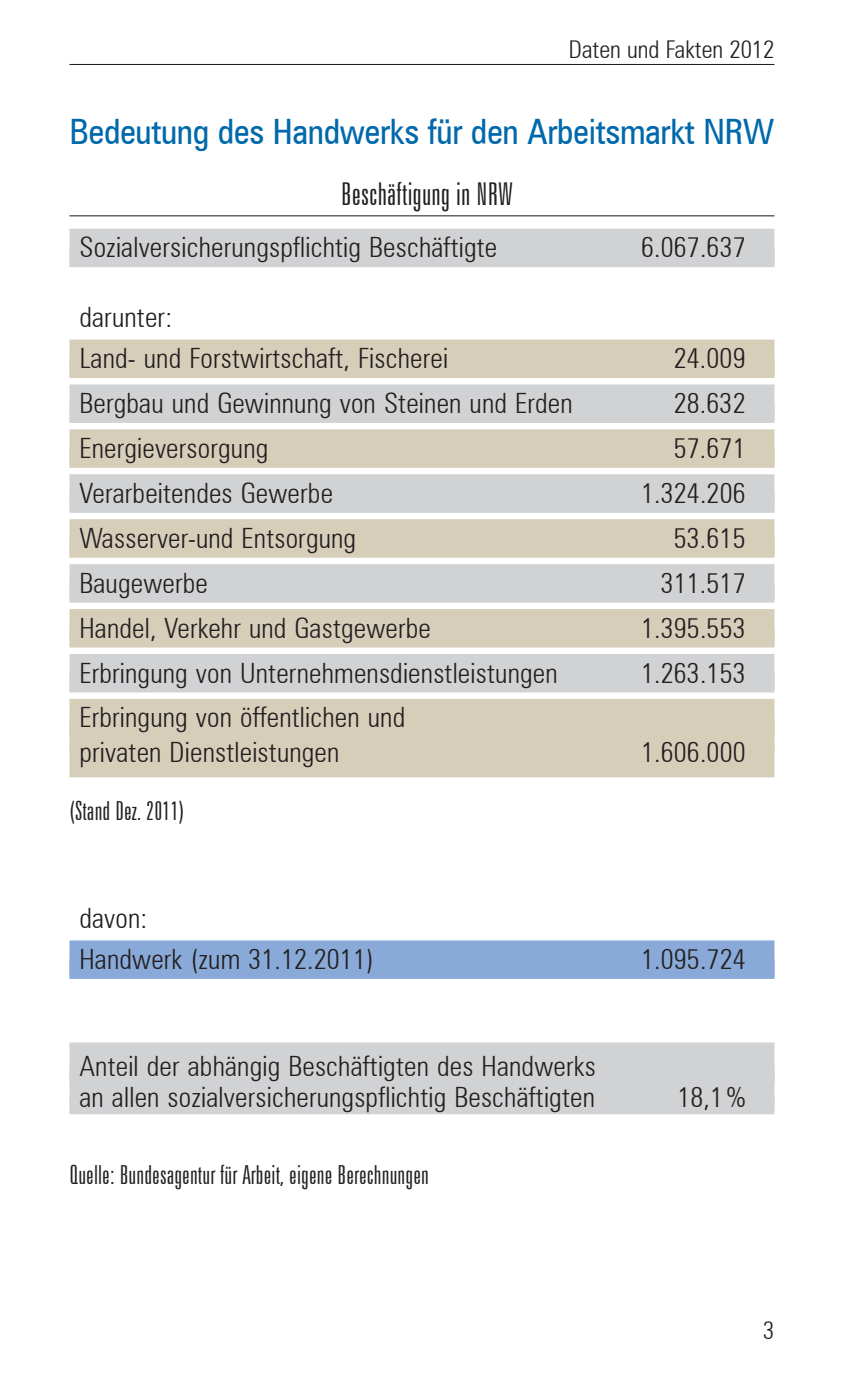
<style>
.page{position:relative;width:844px;height:1389px;background:#fff}
.page>*{position:absolute;margin:0;border:0;box-sizing:border-box;transform-origin:0 0}
.Daten_und_Fakten_Hea{font:condensed 35px "Zurich BT";letter-spacing:-.01em;color:#0069ab}
.Daten_und_Fakten_Tab{font:300 extra-condensed 31.5px "Zurich BT";letter-spacing:.005em;color:#231f20}
.a-neu-tabelle-grau_2{font:300 condensed 28px "Zurich BT";letter-spacing:.005em;color:#231f20}
.a-neu-tabelle-hks_89{font:300 condensed 28px "Zurich BT";letter-spacing:.005em;color:#231f20}
.neu-tabelle-grau_20{font:300 condensed 28px "Zurich BT";letter-spacing:.005em;color:#231f20}
.a-neu-tabelle-hks_39{font:300 condensed 28px "Zurich BT";letter-spacing:.005em;color:#231f20}
.a-tabelle-weiss-2tab{font:300 condensed 28px "Zurich BT";letter-spacing:.005em;color:#231f20}
.neu-quelle{font:300 extra-condensed 26.25px "Zurich BT";letter-spacing:.005em;color:#231f20}
.Daten_und_Fakten_Rub{font:300 condensed 24.5px "Zurich BT";color:#231f20}
.Daten_und_Fakten_Pag{font:300 condensed 24.5px "Zurich BT";color:#231f20}
</style>
<div class="page">
<hr style="left:69px;top:64px;width:705px;height:1px;background:#231f20">
<hr style="left:69px;top:215px;width:705px;height:1px;background:#231f20">
<div style="left:69px;top:229px;width:705px;height:38px;background:#d1d2d4"></div>
<div style="left:69px;top:340px;width:705px;height:38px;background:#d7ceba"></div>
<div style="left:69px;top:384px;width:705px;height:39px;background:#d1d2d4"></div>
<div style="left:69px;top:429px;width:705px;height:39px;background:#d7ceba"></div>
<div style="left:69px;top:474px;width:705px;height:39px;background:#d1d2d4"></div>
<div style="left:69px;top:519px;width:705px;height:39px;background:#d7ceba"></div>
<div style="left:69px;top:564px;width:705px;height:39px;background:#d1d2d4"></div>
<div style="left:69px;top:609px;width:705px;height:39px;background:#d7ceba"></div>
<div style="left:69px;top:654px;width:705px;height:38px;background:#d1d2d4"></div>
<div style="left:69px;top:699px;width:705px;height:38px;background:#d7ceba"></div>
<div style="left:69px;top:742px;width:705px;height:35px;background:#d7ceba"></div>
<div style="left:69px;top:733px;width:705px;height:17px;background:#d7ceba"></div>
<div style="left:69px;top:940px;width:705px;height:39px;background:#89aad8"></div>
<div style="left:69px;top:1043px;width:705px;height:33px;background:#d1d2d4"></div>
<div style="left:69px;top:1073px;width:705px;height:34px;background:#d1d2d4"></div>
<div style="left:69px;top:1097px;width:705px;height:17px;background:#d1d2d4"></div>
<p class="Daten_und_Fakten_Rub" style="left:568px;top:35px;width:207px">Daten und Fakten 2012</p>
<p class="Daten_und_Fakten_Hea" style="left:69px;top:110px;width:706px">Bedeutung des Handwerks für den Arbeitsmarkt NRW</p>
<p class="Daten_und_Fakten_Tab" style="left:341px;top:177px;width:173px">Beschäftigung in NRW</p>
<p class="a-neu-tabelle-grau_2" style="left:79px;top:230px;width:419px">Sozialversicherungspflichtig Beschäftigte</p>
<p class="a-neu-tabelle-grau_2" style="left:641px;top:230px;width:106px">6.067.637</p>
<p class="a-tabelle-weiss-2tab" style="left:79px;top:300px;width:94px">darunter:</p>
<p class="a-neu-tabelle-hks_89" style="left:79px;top:341px;width:370px">Land- und Forstwirtschaft, Fischerei</p>
<p class="a-neu-tabelle-hks_89" style="left:673px;top:341px;width:73px">24.009</p>
<p class="a-neu-tabelle-grau_2" style="left:79px;top:386px;width:494px">Bergbau und Gewinnung von Steinen und Erden</p>
<p class="a-neu-tabelle-grau_2" style="left:673px;top:386px;width:73px">28.632</p>
<p class="a-neu-tabelle-hks_89" style="left:79px;top:431px;width:190px">Energieversorgung</p>
<p class="a-neu-tabelle-hks_89" style="left:673px;top:431px;width:73px">57.671</p>
<p class="a-neu-tabelle-grau_2" style="left:79px;top:476px;width:255px">Verarbeitendes Gewerbe</p>
<p class="a-neu-tabelle-grau_2" style="left:641px;top:476px;width:106px">1.324.206</p>
<p class="a-neu-tabelle-hks_89" style="left:79px;top:521px;width:278px">Wasserver-und Entsorgung</p>
<p class="a-neu-tabelle-hks_89" style="left:673px;top:521px;width:73px">53.615</p>
<p class="a-neu-tabelle-grau_2" style="left:79px;top:566px;width:130px">Baugewerbe</p>
<p class="a-neu-tabelle-grau_2" style="left:660px;top:566px;width:86px">311.517</p>
<p class="a-neu-tabelle-hks_89" style="left:79px;top:611px;width:353px">Handel, Verkehr und Gastgewerbe</p>
<p class="a-neu-tabelle-hks_89" style="left:641px;top:611px;width:106px">1.395.553</p>
<p class="a-neu-tabelle-grau_2" style="left:79px;top:656px;width:479px">Erbringung von Unternehmensdienstleistungen</p>
<p class="a-neu-tabelle-grau_2" style="left:641px;top:656px;width:106px">1.263.153</p>
<p class="a-neu-tabelle-hks_89" style="left:79px;top:701px;width:327px">Erbringung von öffentlichen und</p>
<p class="a-neu-tabelle-hks_89" style="left:79px;top:735px;width:261px">privaten Dienstleistungen</p>
<p class="a-neu-tabelle-hks_89" style="left:641px;top:735px;width:106px">1.606.000</p>
<p class="neu-quelle" style="left:69px;top:797px;width:116px">(Stand Dez. 2011)</p>
<p class="a-tabelle-weiss-2tab" style="left:79px;top:901px;width:69px">davon:</p>
<p class="a-neu-tabelle-hks_39" style="left:79px;top:942px;width:296px">Handwerk (zum 31.12.2011)</p>
<p class="a-neu-tabelle-hks_39" style="left:641px;top:942px;width:106px">1.095.724</p>
<p class="neu-tabelle-grau_20" style="left:79px;top:1049px;width:517px">Anteil der abhängig Beschäftigten des Handwerks</p>
<p class="neu-tabelle-grau_20" style="left:79px;top:1080px;width:517px">an allen sozialversicherungspflichtig Beschäftigten</p>
<p class="neu-tabelle-grau_20" style="left:677px;top:1080px;width:70px">18,1%</p>
<p class="neu-quelle" style="left:69px;top:1161px;width:361px">Quelle: Bundesagentur für Arbeit, eigene Berechnungen</p>
<p class="Daten_und_Fakten_Pag" style="left:763px;top:1315px;width:13px">3</p>
</div>
